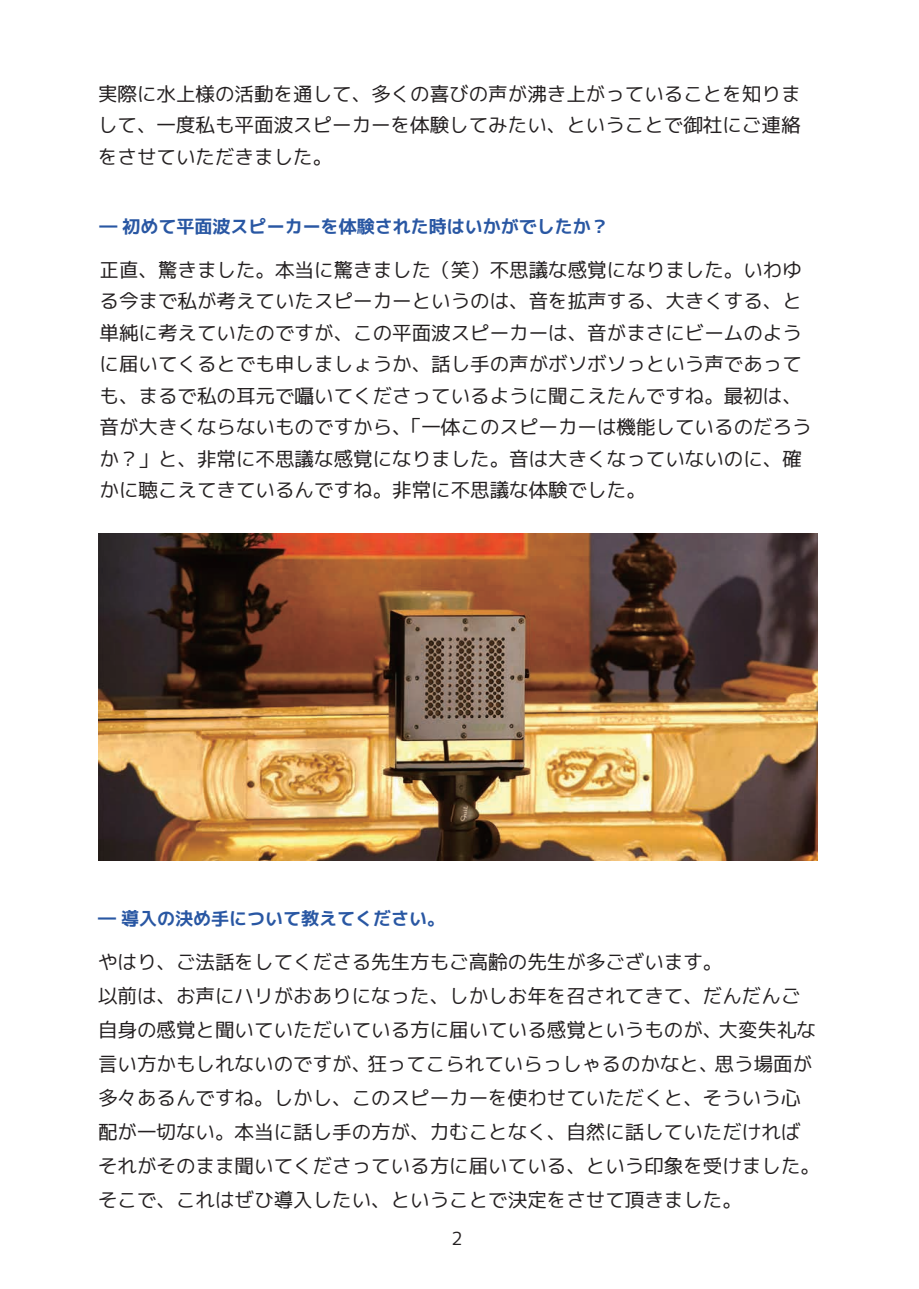
<style>
.page{position:relative;width:919px;height:1289px;background:#fff}
.page>*{position:absolute;margin:0;border:0;box-sizing:border-box;transform-origin:0 0}
.t1{font:19.5px/31.5px "mplus 1 c regular";color:#231f20}
.t2{font:18px "mplus 1 c bold";color:#2957a3}
.t3{font:18px "mplus 1 c regular";color:#231f20}
</style>
<div class="page">
<img style="left:99px;top:534px;width:718px;height:326px">
<p class="t1" style="left:98px;top:78px;width:703px;text-align:justify">実際に水上様の活動を通して、多くの喜びの声が沸き上がっていることを知りまして、一度私も平面波スピーカーを体験してみたい、ということで御社にご連絡をさせていただきました。</p>
<p class="t2" style="left:99px;top:214px;width:511px">― 初めて平面波スピーカーを体験された時はいかがでしたか？</p>
<p class="t1" style="left:99px;top:254px;width:713px">正直、驚きました。本当に驚きました（笑）不思議な感覚になりました。いわゆる今まで私が考えていたスピーカーというのは、音を拡声する、大きくする、と単純に考えていたのですが、この平面波スピーカーは、音がまさにビームのように届いてくるとでも申しましょうか、話し手の声がボソボソっという声であっても、まるで私の耳元で囁いてくださっているように聞こえたんですね。最初は、音が大きくならないものですから、「一体このスピーカーは機能しているのだろうか？」と、非常に不思議な感覚になりました。音は大きくなっていないのに、確かに聴こえてきているんですね。非常に不思議な体験でした。</p>
<p class="t2" style="left:98px;top:905px;width:349px">― 導入の決め手について教えてください。</p>
<p class="t1" style="left:98px;top:944px;width:723px;line-height:34px">やはり、ご法話をしてくださる先生方もご高齢の先生が多ございます。<br>以前は、お声にハリがおありになった、しかしお年を召されてきて、だんだんご自身の感覚と聞いていただいている方に届いている感覚というものが、大変失礼な言い方かもしれないのですが、狂ってこられていらっしゃるのかなと、思う場面が多々あるんですね。しかし、このスピーカーを使わせていただくと、そういう心配が一切ない。本当に話し手の方が、力むことなく、自然に話していただければそれがそのまま聞いてくださっている方に届いている、という印象を受けました。そこで、これはぜひ導入したい、ということで決定をさせて頂きました。</p>
<p class="t3" style="left:451px;top:1225px;width:13px">2</p>
</div>
